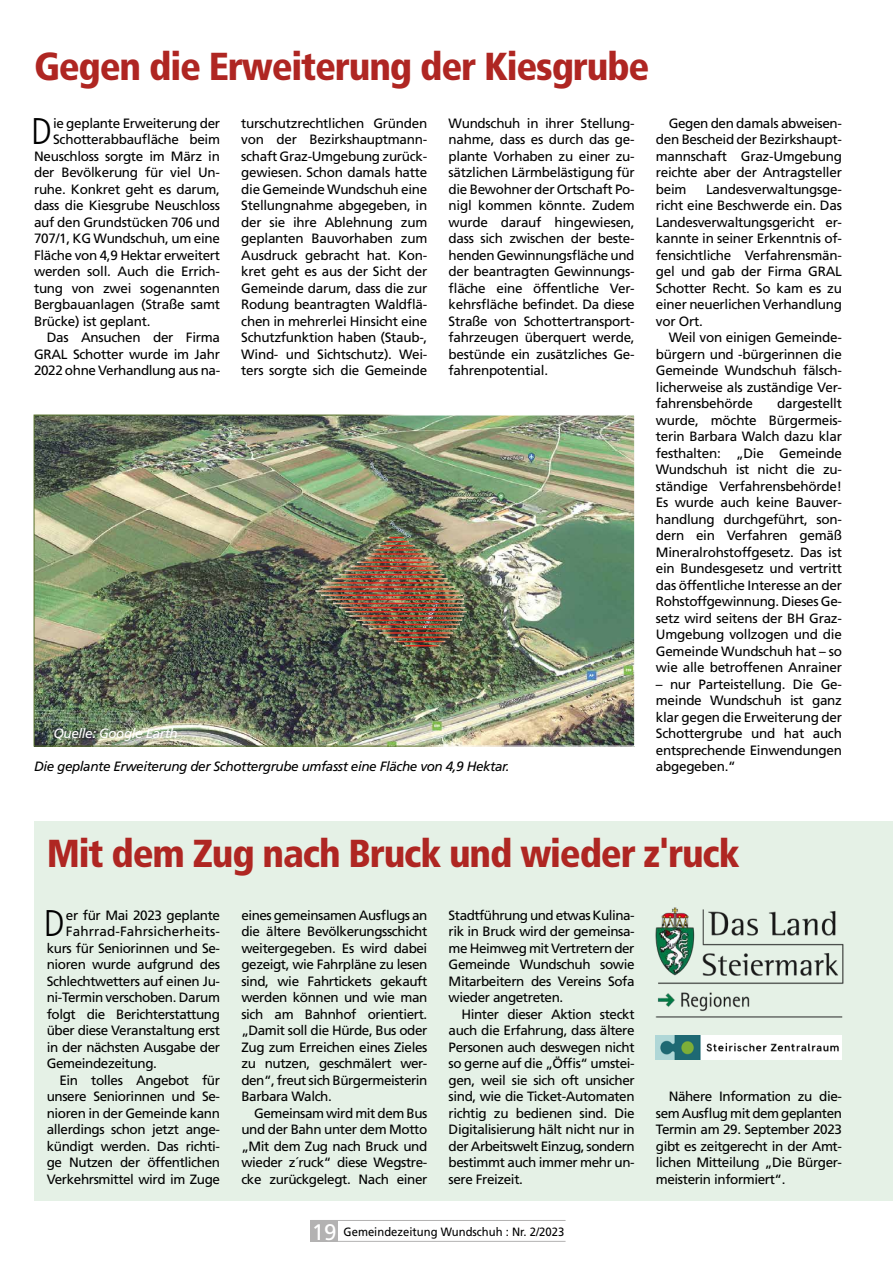
<style>
.page{position:relative;width:893px;height:1263px;background:#fff}
.page>*{position:absolute;margin:0;border:0;box-sizing:border-box;transform-origin:0 0}
.t1{font:900 condensed 39px "Frutiger LT Std";letter-spacing:-.03em;color:#af2622}
.t2{font:300 condensed 37.2px "Frutiger LT Std";color:#000}
.t3{font:13.5px/16.5px "Frutiger LT Std";letter-spacing:-.025em;color:#000;text-align:justify}
.t4{font:italic 13.5px "Frutiger LT Std";letter-spacing:-.03em;color:#000}
.t5{font:13.5px "Frutiger LT Std";letter-spacing:.01em;color:#000}
.t6{font:italic 13.5px "Frutiger LT Std";letter-spacing:-.03em;color:#fff}
.t7{font:12px "Frutiger LT Std";color:#000;scale:.94 1}
.s1{font-size:22.5px;color:#fff}
</style>
<div class="page">
<div style="left:310px;top:1220px;width:28px;height:22px;background:#b3b2b2"></div>
<hr style="left:310px;top:1220px;width:256px;height:1px;background:#b3b2b2">
<hr style="left:310px;top:1241px;width:256px;height:1px;background:#b3b2b2">
<img style="left:36px;top:417px;width:597px;height:327px">
<svg style="left:383px;top:537px;width:26px;height:5px"></svg>
<hr style="left:379px;top:545px;width:36px;height:1px;background:#fff">
<hr style="left:373px;top:549px;width:48px;height:2px;background:#fff">
<hr style="left:369px;top:553px;width:57px;height:2px;background:#fff">
<hr style="left:365px;top:557px;width:67px;height:2px;background:#fff">
<hr style="left:357px;top:561px;width:77px;height:2px;background:#fff">
<hr style="left:351px;top:566px;width:87px;height:1px;background:#fff">
<hr style="left:345px;top:570px;width:96px;height:1px;background:#fff">
<hr style="left:339px;top:574px;width:105px;height:1px;background:#fff">
<hr style="left:333px;top:578px;width:115px;height:1px;background:#fff">
<hr style="left:327px;top:582px;width:123px;height:2px;background:#fff">
<hr style="left:321px;top:586px;width:134px;height:2px;background:#fff">
<hr style="left:315px;top:590px;width:144px;height:2px;background:#fff">
<hr style="left:321px;top:594px;width:142px;height:2px;background:#fff">
<hr style="left:327px;top:599px;width:137px;height:1px;background:#fff">
<hr style="left:333px;top:603px;width:131px;height:1px;background:#fff">
<hr style="left:339px;top:607px;width:126px;height:1px;background:#fff">
<hr style="left:345px;top:611px;width:122px;height:1px;background:#fff">
<div style="left:34px;top:821px;width:859px;height:379px;background:#e5f1e6"></div>
<hr style="left:349px;top:615px;width:115px;height:2px;background:#fff">
<hr style="left:356px;top:619px;width:106px;height:2px;background:#fff">
<hr style="left:362px;top:624px;width:98px;height:1px;background:#fff">
<hr style="left:369px;top:628px;width:88px;height:1px;background:#fff">
<hr style="left:379px;top:632px;width:74px;height:2px;background:#fff">
<hr style="left:386px;top:636px;width:64px;height:2px;background:#fff">
<hr style="left:394px;top:641px;width:51px;height:1px;background:#fff">
<hr style="left:402px;top:645px;width:37px;height:1px;background:#fff">
<img style="left:656px;top:1035px;width:186px;height:24px">
<img style="left:655px;top:908px;width:189px;height:110px">
<h1 class="t1" style="left:34px;top:43px;width:617px">Gegen die Erweiterung der Kiesgrube</h1>
<p class="t3" style="left:241px;top:115px;width:188px">turschutzrechtlichen Gründen von der Bezirkshauptmann&shy;schaft Graz-Umgebung zurück&shy;gewiesen. Schon damals hatte die Gemeinde Wundschuh eine Stellungnahme abgegeben, in der sie ihre Ablehnung zum geplanten Bauvorhaben zum Ausdruck gebracht hat. Kon&shy;kret geht es aus der Sicht der Gemeinde darum, dass die zur Rodung beantragten Waldflä&shy;chen in mehrerlei Hinsicht eine Schutzfunktion haben (Staub-, Wind- und Sichtschutz). Wei&shy;ters sorgte sich die Gemeinde</p>
<p class="t3" style="left:449px;top:115px;width:188px">Wundschuh in ihrer Stellung&shy;nahme, dass es durch das ge&shy;plante Vorhaben zu einer zu&shy;sätzlichen Lärmbelästigung für die Bewohner der Ortschaft Po&shy;nigl kommen könnte. Zudem wurde darauf hingewiesen, dass sich zwischen der beste&shy;henden Gewinnungsfläche und der beantragten Gewinnungs&shy;fläche eine öffentliche Ver&shy;kehrsfläche befindet. Da diese Straße von Schottertransport&shy;fahrzeugen überquert werde, bestünde ein zusätzliches Ge&shy;fahrenpotential.</p>
<p class="t3" style="left:656px;top:115px;width:188px;text-indent:13px">Gegen den damals abweisen&shy;den Bescheid der Bezirkshaupt&shy;mannschaft Graz-Umgebung reichte aber der Antragsteller beim</p>
<h2 class="t2" style="left:31px;top:110px;width:22px">D</h2>
<p class="t3" style="left:53px;top:115px;width:168px">ie geplante Erweiterung der</p>
<p class="t3" style="left:53px;top:131px;width:168px">Schotterabbaufläche beim</p>
<p class="t3" style="left:34px;top:148px;width:188px">Neuschloss sorgte im März in</p>
<p class="t3" style="left:34px;top:164px;width:188px">der Bevölkerung für viel Un-</p>
<p class="t3" style="left:34px;top:181px;width:188px">ruhe. Konkret geht es darum,</p>
<p class="t3" style="left:34px;top:197px;width:188px">dass die Kiesgrube Neuschloss</p>
<p class="t3" style="left:34px;top:214px;width:188px">auf den Grundstücken 706 und</p>
<p class="t3" style="left:34px;top:230px;width:188px">707/1, KG Wundschuh, um eine</p>
<p class="t3" style="left:34px;top:247px;width:188px">Fläche von 4,9 Hektar erweitert</p>
<p class="t3" style="left:34px;top:263px;width:188px">werden soll. Auch die Errich-</p>
<p class="t3" style="left:34px;top:280px;width:188px">tung von zwei sogenannten</p>
<p class="t3" style="left:34px;top:296px;width:188px">Bergbauanlagen (Straße samt</p>
<p class="t3" style="left:34px;top:313px;width:118px">Brücke) ist geplant.</p>
<p class="t3" style="left:47px;top:329px;width:175px">Das Ansuchen der Firma</p>
<p class="t3" style="left:34px;top:346px;width:188px">GRAL Schotter wurde im Jahr</p>
<p class="t3" style="left:34px;top:362px;width:188px">2022 ohne Verhandlung aus na-</p>
<p class="t3" style="left:656px;top:181px;width:188px;text-indent:50px">Landesverwaltungsge&shy;richt eine Beschwerde ein. Das Landesverwaltungsgericht er&shy;kannte in seiner Erkenntnis of&shy;fensichtliche Verfahrensmän&shy;gel und gab der Firma GRAL Schotter Recht. So kam es zu einer neuerlichen Verhandlung vor Ort.</p>
<p class="t3" style="left:656px;top:329px;width:188px;text-indent:13px">Weil von einigen Gemeinde&shy;bürgern und -bürgerinnen die Gemeinde Wundschuh fälsch&shy;licherweise als zuständige Ver&shy;fahrensbehörde</p>
<p class="t3" style="left:656px;top:395px;width:188px;text-indent:121px">dargestellt wurde, möchte Bürgermeis&shy;terin Barbara Walch dazu klar festhalten: „Die Gemeinde Wundschuh ist nicht die zu&shy;ständige Verfahrensbehörde!<br>Es wurde auch keine Bauver&shy;handlung durchgeführt, son&shy;dern ein Verfahren gemäß Mineralrohstoffgesetz. Das ist ein Bundesgesetz und vertritt das öffentliche Interesse an der Rohstoffgewinnung. Dieses Ge&shy;setz wird seitens der BH Graz-Umgebung vollzogen und die Gemeinde Wundschuh hat – so wie alle betroffenen Anrainer</p>
<p class="t3" style="left:656px;top:676px;width:188px">– nur Parteistellung. Die Ge&shy;meinde Wundschuh ist ganz klar gegen die Erweiterung der Schottergrube und hat auch entsprechende Einwendungen abgegeben.“</p>
<p class="t6" style="left:54px;top:726px;width:126px">Quelle: Google Earth</p>
<p class="t4" style="left:34px;top:759px;width:477px">Die geplante Erweiterung der Schottergrube umfasst eine Fläche von 4,9 Hektar.</p>
<h1 class="t1" style="left:47px;top:830px;width:694px">Mit dem Zug nach Bruck und wieder z'ruck</h1>
<h2 class="t2" style="left:44px;top:902px;width:22px">D</h2>
<p class="t3" style="left:66px;top:907px;width:156px">er für Mai 2023 geplante</p>
<p class="t3" style="left:449px;top:907px;width:188px">Stadtführung und etwas Kulina&shy;rik in Bruck wird der gemeinsa&shy;me Heimweg mit Vertretern der Gemeinde Wundschuh sowie Mitarbeitern des Vereins Sofa wieder angetreten.</p>
<p class="t3" style="left:449px;top:1006px;width:188px;text-indent:13px">Hinter dieser Aktion steckt auch die Erfahrung, dass ältere Personen auch deswegen nicht so gerne auf die „Öffis“ umstei&shy;gen, weil sie sich oft unsicher sind, wie die Ticket-Automaten richtig zu bedienen sind. Die Digitalisierung hält nicht nur in der Arbeitswelt Einzug, sondern bestimmt auch immer mehr un&shy;sere Freizeit.</p>
<p class="t3" style="left:241px;top:907px;width:188px">eines gemeinsamen Ausflugs an die ältere Bevölkerungsschicht weitergegeben. Es wird dabei gezeigt, wie Fahrpläne zu lesen sind, wie Fahrtickets gekauft werden können und wie man sich am Bahnhof orientiert. „Damit soll die Hürde, Bus oder Zug zum Erreichen eines Zieles zu nutzen, geschmälert wer&shy;den“, freut sich Bürgermeisterin Barbara Walch.</p>
<p class="t3" style="left:241px;top:1105px;width:188px;text-indent:13px">Gemeinsam wird mit dem Bus und der Bahn unter dem Motto „Mit dem Zug nach Bruck und wieder z´ruck“ diese Wegstre&shy;cke zurückgelegt. Nach einer</p>
<p class="t5" style="left:66px;top:924px;width:156px">Fahrrad-Fahrsicherheits-</p>
<p class="t3" style="left:47px;top:940px;width:175px">kurs für Seniorinnen und Se-</p>
<p class="t3" style="left:47px;top:956px;width:175px">nioren wurde aufgrund des</p>
<p class="t3" style="left:47px;top:973px;width:175px">Schlechtwetters auf einen Ju-</p>
<p class="t3" style="left:47px;top:989px;width:175px">ni-Termin verschoben. Darum</p>
<p class="t3" style="left:47px;top:1006px;width:175px">folgt die Berichterstattung</p>
<p class="t3" style="left:47px;top:1022px;width:175px">über diese Veranstaltung erst</p>
<p class="t3" style="left:47px;top:1039px;width:175px">in der nächsten Ausgabe der</p>
<p class="t3" style="left:47px;top:1055px;width:112px">Gemeindezeitung.</p>
<p class="t3" style="left:60px;top:1072px;width:162px">Ein tolles Angebot für</p>
<p class="t3" style="left:47px;top:1088px;width:175px">unsere Seniorinnen und Se-</p>
<p class="t3" style="left:47px;top:1105px;width:175px">nioren in der Gemeinde kann</p>
<p class="t3" style="left:47px;top:1121px;width:175px">allerdings schon jetzt ange-</p>
<p class="t3" style="left:47px;top:1138px;width:175px">kündigt werden. Das richti-</p>
<p class="t3" style="left:47px;top:1154px;width:175px">ge Nutzen der öffentlichen</p>
<p class="t3" style="left:47px;top:1171px;width:175px">Verkehrsmittel wird im Zuge</p>
<p class="t3" style="left:656px;top:1088px;width:188px;text-indent:13px">Nähere Information zu die&shy;sem Ausflug mit dem geplanten Termin am 29. September 2023 gibt es zeitgerecht in der Amt&shy;lichen Mitteilung „Die Bürger&shy;meisterin informiert“.</p>
<p class="t7" style="left:312px;top:1224px;width:270px"><span class="s1">19</span> Gemeindezeitung Wundschuh : Nr. 2/2023</p>
</div>
